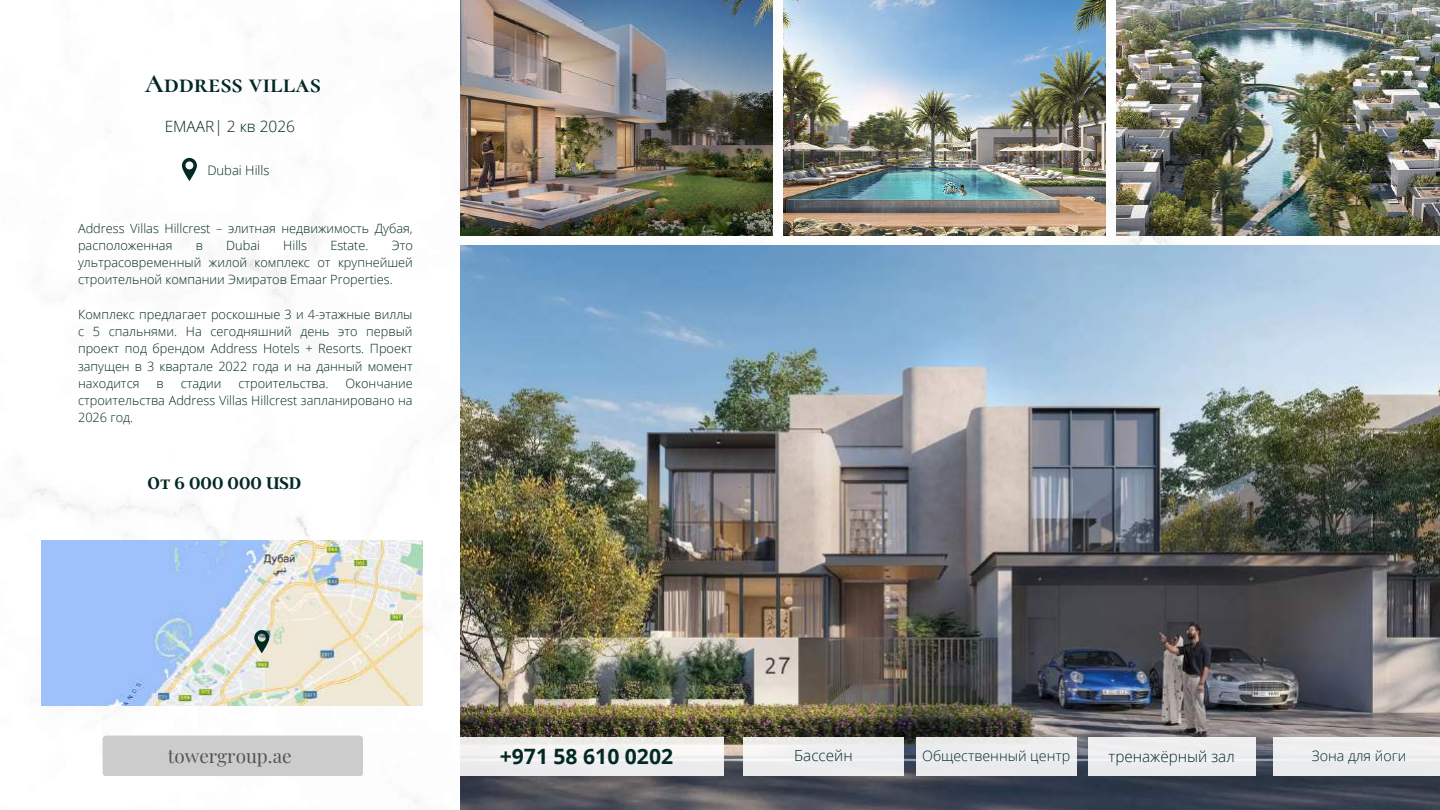
<style>
.page{position:relative;width:1440px;height:810px;background:#fff}
.page>*{position:absolute;margin:0;border:0;box-sizing:border-box;transform-origin:0 0}
.t1{font:700 26.4px "Cormorant SC";color:#022924}
.t2{font:700 21.1px "Open Sans";color:#022924}
.t3{font:18.9px "Playfair Display";color:#545454}
.t4{font:600 18.8px "Argent CF";color:#022924}
.t5{font:300 15.5px "Open Sans";color:#022924}
.t6{font:300 15.3px "Open Sans";color:#022924}
.t7{font:300 14.3px "Open Sans";color:#022924}
.t8{font:300 13.1px "Open Sans";color:#022924}
.t9{font:300 12.8px/17.2px "Open Sans";color:#022924;text-align:justify}
</style>
<div class="page">
<img style="left:461px;top:246px;width:979px;height:564px">
<img style="left:461px;top:0;width:312px;height:236px">
<img style="left:783px;top:0;width:323px;height:236px">
<img style="left:1116px;top:0;width:324px;height:236px">
<div style="left:461px;top:737px;width:263px;height:39px;background:linear-gradient(to right,#eee,#f2f1f0)"></div>
<div style="left:743px;top:737px;width:161px;height:39px;background:#ecedee"></div>
<div style="left:916px;top:737px;width:160px;height:39px;background:#eaebed"></div>
<div style="left:1088px;top:737px;width:167px;height:39px;background:#ededee"></div>
<div style="left:1273px;top:737px;width:167px;height:39px;background:#ededef"></div>
<div style="left:103px;top:736px;width:260px;height:40px;background:#ccc;border-radius:4px"></div>
<img style="left:41px;top:541px;width:381px;height:165px">
<svg style="left:254px;top:630px;width:15px;height:23px"></svg>
<svg style="left:182px;top:158px;width:15px;height:23px"></svg>
<h1 class="t1" style="left:145px;top:68px;width:177px">Address villas</h1>
<p class="t5" style="left:165px;top:116px;width:132px">EMAAR| 2 кв 2026</p>
<p class="t8" style="left:207px;top:161px;width:64px">Dubai Hills</p>
<p class="t9" style="left:78px;top:219px;width:336px">Address Villas Hillcrest – элитная недвижимость Дубая, расположенная</p>
<p class="t9" style="left:196px;top:236px;width:9px">в</p>
<p class="t9" style="left:226px;top:236px;width:35px">Dubai</p>
<p class="t9" style="left:283px;top:236px;width:25px">Hills</p>
<p class="t9" style="left:330px;top:236px;width:40px">Estate.</p>
<p class="t9" style="left:78px;top:236px;width:336px;text-indent:314px">Это ультрасовременный жилой комплекс от крупнейшей строительной компании Эмиратов Emaar Properties.</p>
<p class="t9" style="left:78px;top:305px;width:336px">Комплекс предлагает роскошные 3 и 4-этажные виллы с 5 спальнями. На сегодняшний день это первый проект под брендом Address Hotels + Resorts. Проект запущен в 3 квартале 2022 года и на данный момент находится</p>
<p class="t9" style="left:78px;top:374px;width:336px;text-indent:268px">Окончание строительства Address Villas Hillcrest запланировано на 2026 год.</p>
<p class="t9" style="left:157px;top:374px;width:9px">в</p>
<p class="t9" style="left:181px;top:374px;width:42px">стадии</p>
<p class="t9" style="left:239px;top:374px;width:91px">строительства.</p>
<h3 class="t4" style="left:148px;top:471px;width:155px">От 6 000 000 USD</h3>
<h3 class="t3" style="left:168px;top:743px;width:125px">towergroup.ae</h3>
<h2 class="t2" style="left:500px;top:741px;width:175px">+971 58 610 0202</h2>
<p class="t6" style="left:794px;top:745px;width:60px">Бассейн</p>
<p class="t7" style="left:922px;top:745px;width:150px">Общественный центр</p>
<p class="t6" style="left:1109px;top:746px;width:128px">тренажёрный зал</p>
<p class="t7" style="left:1312px;top:746px;width:96px">Зона для йоги</p>
</div>
